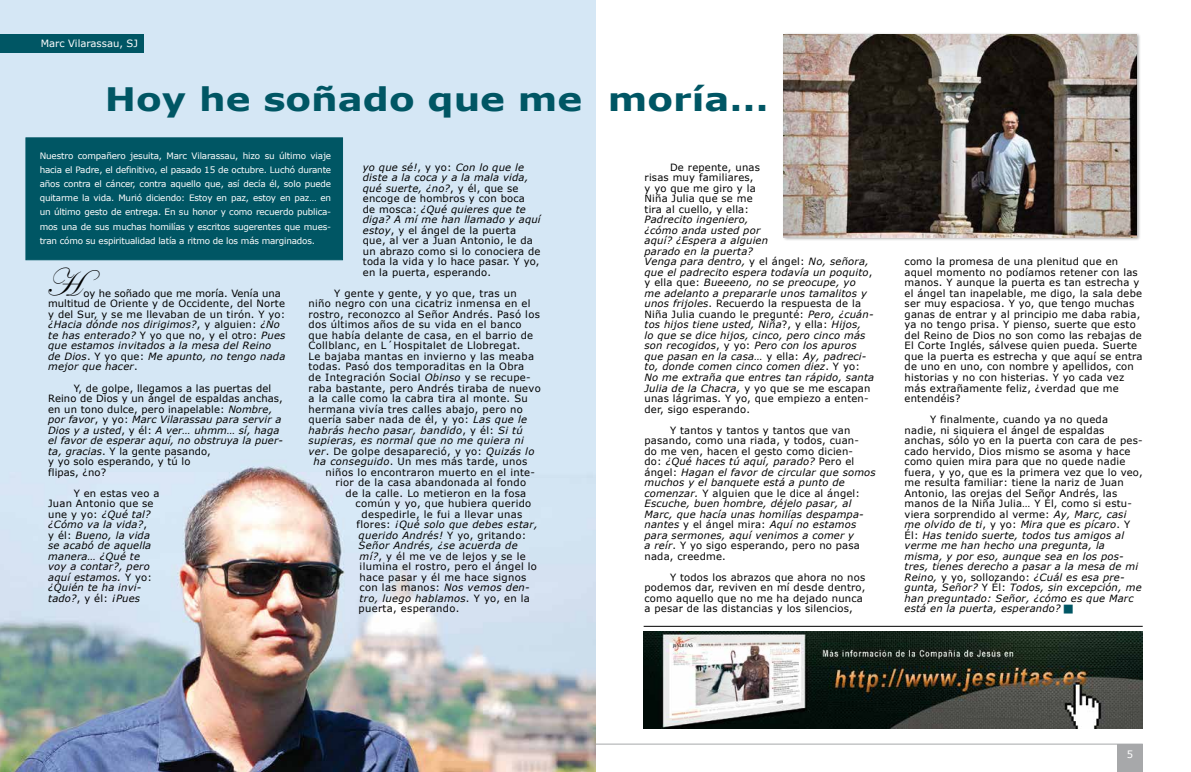
<style>
.page{position:relative;width:1191px;height:772px;background:#fff}
.page>*{position:absolute;margin:0;border:0;box-sizing:border-box;transform-origin:0 0}
.t1{font:40px "Edwardian Script ITC";color:#000}
.t2{font:700 32.3px "Verdana";color:#005664;scale:1.16 1}
.t3{font:12px "Zapf Dingbats";color:#005664}
.t4{font:10px/10.5px "Verdana";letter-spacing:.02em;color:#000}
.t5{font:italic 10px/10.5px "Verdana";letter-spacing:.02em;color:#000}
.t6{font:10px "Verdana";color:#fff}
.t7{font:8.8px/14px "Verdana";letter-spacing:-.02em;color:#fff;text-align:justify}
.s1{font-style:italic}
.s2{font-style:normal}
</style>
<div class="page">
<hr style="left:48px;top:743px;width:1094px;height:1px;background:#a7a8aa">
<div style="left:1117px;top:743px;width:25px;height:28px;background:#a7a8aa"></div>
<img style="left:0;top:0;width:595px;height:771px">
<hr style="left:643px;top:625px;width:499px;height:1px;background:#000">
<img style="left:643px;top:631px;width:499px;height:97px">
<div style="left:0;top:34px;width:144px;height:19px;background:#005664"></div>
<div style="left:782px;top:32px;width:359px;height:209px;background:#000;opacity:.35"></div>
<img style="left:783px;top:34px;width:353px;height:203px">
<div style="left:25px;top:137px;width:318px;height:123px;background:#005664;border:1px solid #005664"></div>
<p class="t6" style="left:41px;top:37px;width:99px">Marc Vilarassau, SJ</p>
<h2 class="t2" style="left:105px;top:79px;width:574px">Hoy he soñado que me moría…</h2>
<p class="t7" style="left:40px;top:149px;width:293px">Nuestro compañero jesuita, Marc Vilarassau, hizo su último viaje hacia el Padre, el definitivo, el pasado 15 de octubre. Luchó durante años contra el cáncer, contra aquello que, así decía él, solo puede quitarme la vida. Murió diciendo: Estoy en paz, estoy en paz… en un último gesto de entrega. En su honor y como recuerdo publica&shy;mos una de sus muchas homilías y escritos sugerentes que mues&shy;tran cómo su espiritualidad latía a ritmo de los más marginados.</p>
<p class="t4" style="left:363px;top:161px;width:179px"><span class="s1">yo que sé!</span>, y yo: <span class="s1">Con lo que le diste a la coca y a la mala vida, qué suerte, ¿no?</span>, y él, que se encoge de hombros y con boca<br>de mosca: <span class="s1">¿Qué quieres que te diga? A mí me han llamado y aquí estoy</span>, y el ángel de la puerta que, al ver a Juan Antonio, le da un abrazo como si lo conociera de toda la vida y lo hace pasar. Y yo, en la puerta, esperando.</p>
<p class="t4" style="left:334px;top:287px;width:184px">Y gente y gente, y yo que, tras un</p>
<p class="t4" style="left:309px;top:298px;width:223px">niño negro con una cicatriz inmensa en el</p>
<p class="t4" style="left:309px;top:308px;width:233px">rostro, reconozco al Señor Andrés. Pasó los</p>
<p class="t4" style="left:309px;top:319px;width:214px">dos últimos años de su vida en el banco</p>
<p class="t4" style="left:309px;top:329px;width:226px">que había delante de casa, en el barrio de</p>
<p class="t4" style="left:309px;top:340px;width:213px">Collblanc, en L´Hospitalet de Llobregat.</p>
<p class="t4" style="left:309px;top:350px;width:227px">Le bajaba mantas en invierno y las meaba</p>
<p class="t4" style="left:309px;top:361px;width:217px">todas. Pasó dos temporaditas en la Obra</p>
<p class="t4" style="left:309px;top:371px;width:224px">de Integración Social <span class="s1">Obinso</span> y se recupe-</p>
<p class="t4" style="left:309px;top:382px;width:234px">raba bastante, pero Andrés tiraba de nuevo</p>
<p class="t4" style="left:309px;top:392px;width:221px">a la calle como la cabra tira al monte. Su</p>
<p class="t4" style="left:309px;top:403px;width:216px">hermana vivía tres calles abajo, pero no</p>
<p class="t4" style="left:309px;top:413px;width:220px">quería saber nada de él, y yo: <span class="s1">Las que le</span></p>
<p class="t5" style="left:309px;top:424px;width:216px">habrás hecho pasar, bandido<span class="s2">, y él:</span> Si tú</p>
<p class="t5" style="left:309px;top:434px;width:217px">supieras, es normal que no me quiera ni</p>
<p class="t4" style="left:309px;top:445px;width:227px"><span class="s1">ver</span>. De golpe desapareció, y yo: <span class="s1">Quizás lo</span></p>
<p class="t4" style="left:314px;top:455px;width:215px"><span class="s1">ha conseguido</span>. Un mes más tarde, unos</p>
<p class="t4" style="left:326px;top:466px;width:211px">niños lo encontraron muerto en el inte-</p>
<p class="t4" style="left:336px;top:476px;width:192px">rior de la casa abandonada al fondo</p>
<p class="t4" style="left:346px;top:487px;width:182px">de la calle. Lo metieron en la fosa</p>
<p class="t4" style="left:356px;top:497px;width:177px">común y yo, que hubiera querido</p>
<p class="t4" style="left:362px;top:508px;width:162px">despedirle, le fui a llevar unas</p>
<p class="t5" style="left:357px;top:518px;width:183px"><span class="s2">flores:</span> ¡Qué solo que debes estar,</p>
<p class="t5" style="left:359px;top:529px;width:169px">querido Andrés! <span class="s2">Y yo, gritando:</span></p>
<p class="t5" style="left:359px;top:539px;width:160px">Señor Andrés, ¿se acuerda de</p>
<p class="t4" style="left:360px;top:550px;width:168px"><span class="s1">mí?</span>, y él me ve de lejos y se le</p>
<p class="t4" style="left:360px;top:560px;width:179px">ilumina el rostro, pero el ángel lo</p>
<p class="t4" style="left:360px;top:571px;width:168px">hace pasar y él me hace signos</p>
<p class="t4" style="left:360px;top:581px;width:172px">con las manos: <span class="s1">Nos vemos den-</span></p>
<p class="t5" style="left:360px;top:592px;width:172px">tro, luego hablamos<span class="s2">. Y yo, en la</span></p>
<p class="t4" style="left:359px;top:602px;width:102px">puerta, esperando.</p>
<h1 class="t1" style="left:45px;top:260px;width:56px">H</h1>
<p class="t4" style="left:48px;top:287px;width:239px;text-indent:35px">oy he soñado que me moría. Venía una multitud de Oriente y de Occidente, del Norte y del Sur, y se me llevaban de un tirón. Y yo: <span class="s1">¿Hacia dónde nos dirigimos?</span>, y alguien: <span class="s1">¿No te has enterado?</span> Y yo que no, y el otro: <span class="s1">Pues que estamos invitados a la mesa del Reino de Dios</span>. Y yo que: <span class="s1">Me apunto, no tengo nada mejor que hacer</span>.</p>
<p class="t4" style="left:48px;top:382px;width:236px;text-indent:26px">Y, de golpe, llegamos a las puertas del Reino de Dios y un ángel de espaldas anchas, en un tono dulce, pero inapelable: <span class="s1">Nombre, por favor</span>, y yo: <span class="s1">Marc Vilarassau para servir a Dios y a usted</span>, y él: <span class="s1">A ver… uhmm… sí, haga el favor de esperar aquí, no obstruya la puer&shy;ta, gracias</span>. Y la gente pasando,<br>y yo solo esperando, y tú lo<br>flipas, ¿no?</p>
<p class="t5" style="left:48px;top:487px;width:113px;text-indent:26px"><span class="s2">Y en estas veo a<br>Juan Antonio que se une y yo:</span> ¿Qué tal? ¿Cómo va la vida?<span class="s2">,<br>y él:</span> Bueno, la vida se acabó de aquella manera… ¿Qué te voy a contar?, pero aquí estamos. <span class="s2">Y yo: </span>¿Quién te ha invi&shy;tado?<span class="s2">, y él:</span> ¡Pues</p>
<p class="t4" style="left:644px;top:161px;width:117px;text-indent:26px">De repente, unas risas muy familiares, y yo que me giro y la<br>Niña Julia que se me tira al cuello, y ella:</p>
<p class="t5" style="left:644px;top:214px;width:231px">Padrecito ingeniero,<br>¿cómo anda usted por<br>aquí? ¿Espera a alguien<br>parado en la puerta?<br>Venga para dentro, <span class="s2">y el ángel:</span> No, señora, que el padrecito espera todavía un poquito<span class="s2">, y ella que:</span> Bueeeno, no se preocupe, yo<br>me adelanto a prepararle unos tamalitos y unos frijoles<span class="s2">. Recuerdo la respuesta de la Niña Julia cuando le pregunté:</span> Pero, ¿cuán&shy;tos hijos tiene usted, Niña<span class="s2">?, y ella:</span> Hijos,<br>lo que se dice hijos, cinco, pero cinco más son recogidos<span class="s2">, y yo:</span> Pero con los apuros que pasan en la casa… <span class="s2">y ella:</span> Ay, padreci&shy;to, donde comen cinco comen diez<span class="s2">. Y yo:<br></span>No me extraña que entres tan rápido, santa Julia de la Chacra, <span class="s2">y yo que se me escapan unas lágrimas. Y yo, que empiezo a enten&shy;der, sigo esperando.</span></p>
<p class="t5" style="left:644px;top:424px;width:233px;text-indent:26px"><span class="s2">Y tantos y tantos y tantos que van pasando, como una riada, y todos, cuan-<br>do me ven, hacen el gesto como dicien-<br>do:</span> ¿Qué haces tú aquí, parado? <span class="s2">Pero el ángel:</span> Hagan el favor de circular que somos muchos y el banquete está a punto de comenzar. <span class="s2">Y alguien que le dice al ángel:<br></span>Escuche, buen hombre, déjelo pasar, al Marc, que hacía unas homilías despampa&shy;nantes <span class="s2">y el ángel mira:</span> Aquí no estamos para sermones, aquí venimos a comer y<br>a reír<span class="s2">. Y yo sigo esperando, pero no pasa nada, creedme.</span></p>
<p class="t4" style="left:644px;top:571px;width:222px;text-indent:26px">Y todos los abrazos que ahora no nos podemos dar, reviven en mí desde dentro, como aquello que no me ha dejado nunca a pesar de las distancias y los silencios,</p>
<p class="t4" style="left:904px;top:256px;width:239px">como la promesa de una plenitud que en aquel momento no podíamos retener con las manos. Y aunque la puerta es tan estrecha y el ángel tan inapelable, me digo, la sala debe ser muy espaciosa. Y yo, que tengo muchas ganas de entrar y al principio me daba rabia, ya no tengo prisa. Y pienso, suerte que esto del Reino de Dios no son como las rebajas de El Corte Inglés, sálvese quien pueda. Suerte que la puerta es estrecha y que aquí se entra de uno en uno, con nombre y apellidos, con historias y no con histerias. Y yo cada vez más extrañamente feliz, ¿verdad que me entendéis?</p>
<p class="t4" style="left:904px;top:413px;width:240px;text-indent:26px">Y finalmente, cuando ya no queda<br>nadie, ni siquiera el ángel de espaldas anchas, sólo yo en la puerta con cara de pes&shy;cado hervido, Dios mismo se asoma y hace como quien mira para que no quede nadie fuera, y yo, que es la primera vez que lo veo, me resulta familiar: tiene la nariz de Juan Antonio, las orejas del Señor Andrés, las manos de la Niña Julia… Y Él, como si estu&shy;viera sorprendido al verme: <span class="s1">Ay, Marc, casi me olvido de ti</span>, y yo: <span class="s1">Mira que es pícaro</span>. Y Él: <span class="s1">Has tenido suerte, todos tus amigos al verme me han hecho una pregunta, la misma, y por eso, aunque sea en los pos&shy;tres, tienes derecho a pasar a la mesa de mi Reino,</span> y yo, sollozando: <span class="s1">¿Cuál es esa pre&shy;gunta, Señor?</span> Y Él: <span class="s1">Todos, sin excepción, me han preguntado: Señor, ¿cómo es que Marc está en la puerta, esperando?</span></p>
<p class="t3" style="left:1063px;top:602px;width:11px">■</p>
<p class="t6" style="left:1126px;top:747px;width:8px">5</p>
</div>
